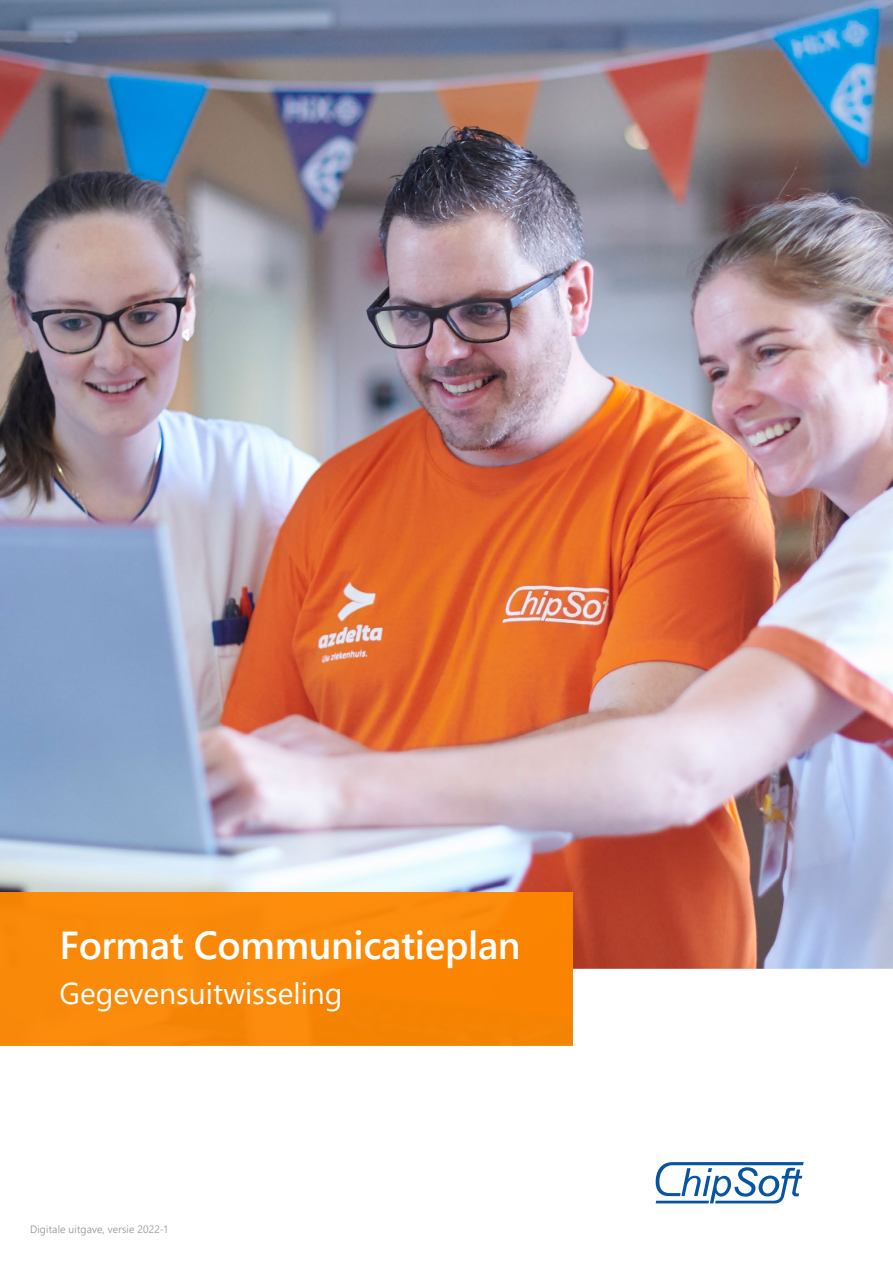
<style>
.page{position:relative;width:893px;height:1263px;background:#fff}
.page>*{position:absolute;margin:0;border:0;box-sizing:border-box;transform-origin:0 0}
.t1{font:600 39px "Segoe UI";letter-spacing:-.01em;color:#fff}
.t2{font:30px "Segoe UI";color:#fff}
.t3{font:300 10.5px "Segoe UI";letter-spacing:.015em;color:#8c8c8c}
</style>
<div class="page">
<svg style="left:656px;top:1162px;width:148px;height:41px"></svg>
<img style="left:0;top:0;width:893px;height:969px">
<div style="left:0;top:892px;width:573px;height:153px;background:#fa8909"></div>
<h1 class="t1" style="left:60px;top:909px;width:463px">Format Communicatieplan</h1>
<h2 class="t2" style="left:60px;top:964px;width:285px">Gegevensuitwisseling</h2>
<p class="t3" style="left:30px;top:1219px;width:139px">Digitale uitgave, versie 2022-1</p>
</div>
